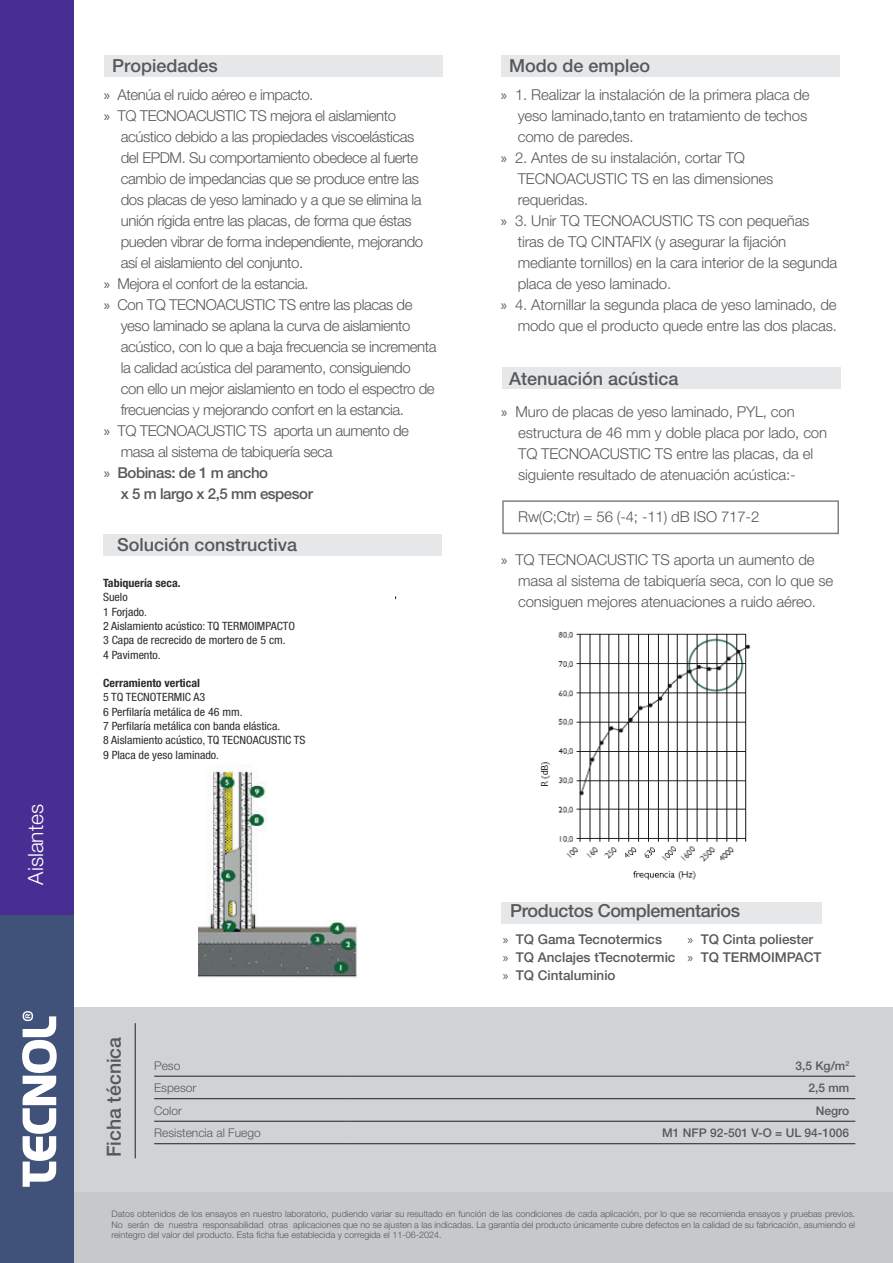
<style>
.page{position:relative;width:893px;height:1263px;background:#fff}
.page>*{position:absolute;margin:0;border:0;box-sizing:border-box;transform-origin:0 0}
.t1{font:300 21px "Helvetica Neue";color:#fff}
.t2{font:500 19.5px "Helvetica Neue";color:#57585a}
.t3{font:500 18px "Helvetica Neue";color:#57585a}
.t4{font:500 18px "Helvetica Neue";letter-spacing:-.02em;color:#57585a}
.t5{font:300 15px/21px "Helvetica Neue";letter-spacing:-.01em;color:#57585a}
.t6{font:300 15px "Helvetica Neue";letter-spacing:-.03em;color:#57585a}
.t7{font:500 15px "Helvetica Neue";letter-spacing:-.03em;color:#57585a}
.t8{font:500 13.5px/18px "Helvetica Neue";color:#57585a}
.t9{font:500 12px "Helvetica Neue";color:#57585a}
.t10{font:300 12px "Helvetica Neue";color:#57585a}
.t11{font:condensed 11.4px/14.2px "Helvetica Neue LT Pro";color:#292d2f;scale:1.05 1}
.t12{font:700 condensed 11.4px "Helvetica Neue LT Pro";color:#292d2f;scale:1.05 1}
.t13{font:300 9px/10.5px "Helvetica Neue";color:#57585a;text-align:justify}
.s1{font-family:"Myriad Pro";font-weight:400}
</style>
<div class="page">
<img style="left:540px;top:631px;width:211px;height:249px">
<div style="left:74px;top:1008px;width:819px;height:255px;background:#d1d2d4"></div>
<hr style="left:135px;top:1023px;width:1px;height:135px;background:#231f20">
<div style="left:501px;top:56px;width:338px;height:21px;background:#e6e7e9"></div>
<div style="left:104px;top:56px;width:338px;height:21px;background:#e6e7e9"></div>
<div style="left:74px;top:1192px;width:819px;height:71px;background:#c7c8ca"></div>
<div style="left:501px;top:902px;width:321px;height:21px;background:#e6e7e9"></div>
<hr style="left:154px;top:1098px;width:196px;height:1px;background:#231f20">
<hr style="left:350px;top:1098px;width:505px;height:1px;background:#231f20">
<hr style="left:154px;top:1121px;width:196px;height:1px;background:#231f20">
<hr style="left:350px;top:1121px;width:505px;height:1px;background:#231f20">
<hr style="left:154px;top:1143px;width:196px;height:1px;background:#231f20">
<hr style="left:350px;top:1143px;width:505px;height:1px;background:#231f20">
<hr style="left:154px;top:1076px;width:196px;height:1px;background:#231f20">
<hr style="left:350px;top:1076px;width:505px;height:1px;background:#231f20">
<div style="left:0;top:0;width:74px;height:1263px;background:#482e92"></div>
<div style="left:0;top:916px;width:74px;height:347px;background:#405279"></div>
<svg style="left:22px;top:1011px;width:35px;height:176px"></svg>
<div style="left:502px;top:367px;width:339px;height:22px;background:#e6e7e9"></div>
<div style="left:502px;top:500px;width:337px;height:34px;border:2px solid #808285"></div>
<div style="left:103px;top:534px;width:338px;height:22px;background:#e6e7e9"></div>
<img style="left:198px;top:769px;width:159px;height:209px">
<h1 class="t1" style="left:23px;top:884px;width:82px;rotate:-90deg">Aislantes</h1>
<p class="t3" style="left:112px;top:55px;width:107px">Propiedades</p>
<p class="t6" style="left:104px;top:86px;width:211px"><span class="s1">»</span> Atenúa el ruido aéreo e impacto.</p>
<p class="t6" style="left:104px;top:107px;width:294px"><span class="s1">»</span> TQ TECNOACUSTIC TS mejora el aislamiento</p>
<p class="t6" style="left:121px;top:128px;width:295px">acústico debido a las propiedades viscoelásticas</p>
<p class="t6" style="left:121px;top:149px;width:299px">del EPDM. Su comportamiento obedece al fuerte</p>
<p class="t6" style="left:121px;top:170px;width:300px">cambio de impedancias que se produce entre las</p>
<p class="t6" style="left:121px;top:191px;width:302px">dos placas de yeso laminado y a que se elimina la</p>
<p class="t6" style="left:121px;top:212px;width:292px">unión rígida entre las placas, de forma que éstas</p>
<p class="t6" style="left:121px;top:233px;width:304px">pueden vibrar de forma independiente, mejorando</p>
<p class="t6" style="left:121px;top:254px;width:184px">así el aislamiento del conjunto.</p>
<p class="t6" style="left:104px;top:275px;width:206px"><span class="s1">»</span> Mejora el confort de la estancia.</p>
<p class="t6" style="left:104px;top:296px;width:310px"><span class="s1">»</span> Con TQ TECNOACUSTIC TS entre las placas de</p>
<p class="t6" style="left:121px;top:317px;width:291px">yeso laminado se aplana la curva de aislamiento</p>
<p class="t6" style="left:121px;top:338px;width:317px">acústico, con lo que a baja frecuencia se incrementa</p>
<p class="t6" style="left:121px;top:359px;width:291px">la calidad acústica del paramento, consiguiendo</p>
<p class="t6" style="left:121px;top:380px;width:315px">con ello un mejor aislamiento en todo el espectro de</p>
<p class="t6" style="left:121px;top:401px;width:285px">frecuencias y mejorando confort en la estancia.</p>
<p class="t6" style="left:104px;top:422px;width:307px"><span class="s1">»</span> TQ TECNOACUSTIC TS aporta un aumento de</p>
<p class="t6" style="left:121px;top:443px;width:213px">masa al sistema de tabiquería seca</p>
<p class="t7" style="left:104px;top:464px;width:166px"><span class="s1">»</span> Bobinas: de 1 m ancho</p>
<p class="t7" style="left:121px;top:485px;width:194px">x 5 m largo x 2,5 mm espesor</p>
<p class="t3" style="left:117px;top:534px;width:182px">Solución constructiva</p>
<p class="t12" style="left:103px;top:576px;width:75px">Tabiquería seca.</p>
<p class="t11" style="left:103px;top:590px;width:185px">Suelo<br>1 Forjado.<br>2 Aislamiento acústico: TQ TERMOIMPACTO<br>3 Capa de recrecido de mortero de 5 cm.<br>4 Pavimento.</p>
<p class="t12" style="left:103px;top:676px;width:94px">Cerramiento vertical</p>
<p class="t11" style="left:103px;top:690px;width:194px">5 TQ TECNOTERMIC A3<br>6 Perfilaría metálica de 46 mm.<br>7 Perfilaría metálica con banda elástica.<br>8 Aislamiento acústico, TQ TECNOACUSTIC TS<br>9 Placa de yeso laminado.</p>
<p class="t3" style="left:509px;top:54px;width:143px">Modo de empleo</p>
<p class="t5" style="left:501px;top:84px;width:310px"><span class="s1">»</span> 1. Realizar la instalación de la primera placa de</p>
<p class="t5" style="left:518px;top:105px;width:291px">yeso laminado,tanto en tratamiento de techos</p>
<p class="t5" style="left:518px;top:126px;width:117px">como de paredes.</p>
<p class="t5" style="left:501px;top:147px;width:246px"><span class="s1">»</span> 2. Antes de su instalación, cortar TQ</p>
<p class="t5" style="left:518px;top:168px;width:257px">TECNOACUSTIC TS en las dimensiones</p>
<p class="t5" style="left:518px;top:189px;width:72px">requeridas.</p>
<p class="t5" style="left:501px;top:210px;width:310px"><span class="s1">»</span> 3. Unir TQ TECNOACUSTIC TS con pequeñas</p>
<p class="t5" style="left:518px;top:231px;width:270px">tiras de TQ CINTAFIX (y asegurar la fijación</p>
<p class="t5" style="left:518px;top:252px;width:321px">mediante tornillos) en la cara interior de la segunda</p>
<p class="t5" style="left:518px;top:273px;width:155px">placa de yeso laminado.</p>
<p class="t5" style="left:501px;top:294px;width:337px"><span class="s1">»</span> 4. Atornillar la segunda placa de yeso laminado, de</p>
<p class="t5" style="left:518px;top:315px;width:321px">modo que el producto quede entre las dos placas.</p>
<p class="t3" style="left:509px;top:367px;width:171px">Atenuación acústica</p>
<p class="t5" style="left:518px;top:401px;width:311px;text-indent:-17px"><span class="s1">»</span> Muro de placas de yeso laminado, PYL, con estructura de 46 mm y doble placa por lado, con TQ TECNOACUSTIC TS entre las placas, da el siguiente resultado de atenuación acústica:-</p>
<p class="t5" style="left:518px;top:506px;width:243px">Rw(C;Ctr) = 56 (-4; -11) dB ISO 717-2</p>
<p class="t5" style="left:518px;top:548px;width:317px;text-indent:-17px"><span class="s1">»</span> TQ TECNOACUSTIC TS aporta un aumento de masa al sistema de tabiquería seca, con lo que se consiguen mejores atenuaciones a ruido aéreo.</p>
<p class="t4" style="left:510px;top:900px;width:231px">Productos Complementarios</p>
<p class="t8" style="left:503px;top:930px;width:174px"><span class="s1">»</span> TQ Gama Tecnotermics<br><span class="s1">»</span> TQ Anclajes tTecnotermic <span class="s1">»</span> TQ Cintaluminio</p>
<p class="t8" style="left:688px;top:930px;width:135px"><span class="s1">»</span> TQ Cinta poliester <span class="s1">»</span> TQ TERMOIMPACT</p>
<h2 class="t2" style="left:102px;top:1157px;width:122px;rotate:-90deg">Ficha técnica</h2>
<p class="t10" style="left:154px;top:1058px;width:28px">Peso</p>
<p class="t9" style="left:795px;top:1058px;width:55px">3,5 Kg/m<sup>2</sup></p>
<p class="t10" style="left:154px;top:1080px;width:44px">Espesor</p>
<p class="t9" style="left:808px;top:1081px;width:42px">2,5 mm</p>
<p class="t10" style="left:154px;top:1103px;width:29px">Color</p>
<p class="t9" style="left:816px;top:1103px;width:35px">Negro</p>
<p class="t10" style="left:154px;top:1125px;width:108px">Resistencia al Fuego</p>
<p class="t9" style="left:662px;top:1126px;width:189px">M1 NFP 92-501 V-O = UL 94-1006</p>
<p class="t13" style="left:112px;top:1208px;width:745px">Datos obtenidos de los ensayos en nuestro laboratorio, pudiendo variar su resultado en función de las condiciones de cada aplicación, por lo que se recomienda ensayos y pruebas previos.<br>No serán de nuestra responsabilidad otras aplicaciones que no se ajusten a las indicadas. La garantía del producto únicamente cubre defectos en la calidad de su fabricación, asumiendo el reintegro del valor del producto. Esta ficha fue establecida y corregida el 11-06-2024.</p>
</div>
